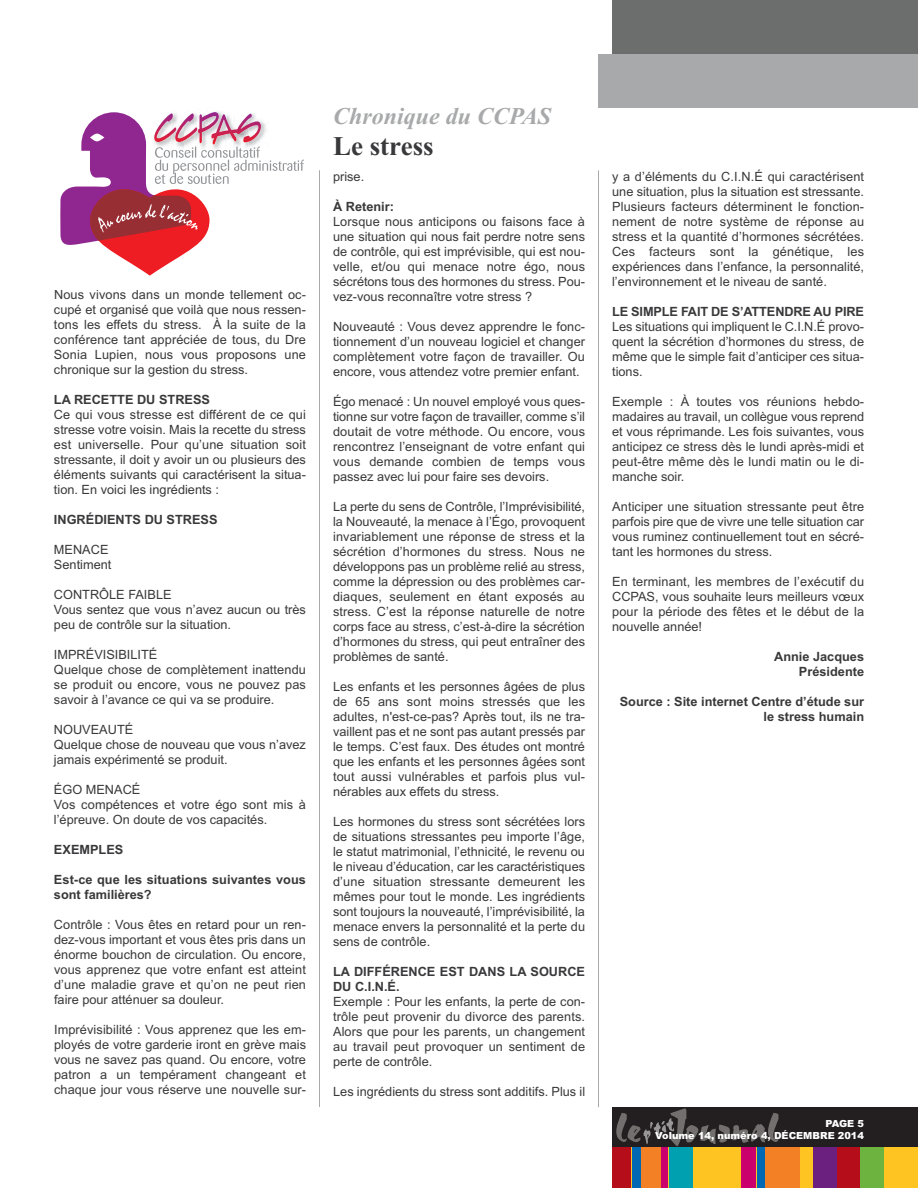
<style>
.page{position:relative;width:918px;height:1188px;background:#fff}
.page>*{position:absolute;margin:0;border:0;box-sizing:border-box;transform-origin:0 0}
.t1{font:700 27px "Times New Roman";color:#39383a}
.t2{font:italic 700 24px "Times New Roman";color:#a8a9aa}
.t3{font:12.75px/15px "Arial";color:#39383a;text-align:justify}
.t4{font:700 12.75px/15px "Arial";color:#39383a}
.t5{font:900 9.75px/11.7px "Arial";color:#fff;text-align:right}
</style>
<div class="page">
<div style="left:612px;top:1107px;width:306px;height:81px;background:#231f20"></div>
<svg style="left:616px;top:1108px;width:163px;height:38px"></svg>
<div style="left:612px;top:1147px;width:306px;height:41px;background:#fec422"></div>
<div style="left:612px;top:1147px;width:19px;height:41px;background:#b50e1a"></div>
<div style="left:632px;top:1147px;width:9px;height:41px;background:#0168b3"></div>
<div style="left:641px;top:1147px;width:20px;height:41px;background:#f48026"></div>
<div style="left:661px;top:1147px;width:7px;height:41px;background:#ca016c"></div>
<div style="left:669px;top:1147px;width:24px;height:41px;background:#00a0b0"></div>
<div style="left:741px;top:1147px;width:14px;height:41px;background:#ca016c"></div>
<div style="left:757px;top:1147px;width:8px;height:41px;background:#0168b3"></div>
<div style="left:765px;top:1147px;width:35px;height:41px;background:#f48026"></div>
<div style="left:813px;top:1147px;width:24px;height:41px;background:#6b1f7e"></div>
<div style="left:837px;top:1147px;width:23px;height:41px;background:#b50e1a"></div>
<div style="left:860px;top:1147px;width:24px;height:41px;background:#6cb43f"></div>
<div style="left:612px;top:0;width:306px;height:54px;background:#6c6d6d"></div>
<div style="left:598px;top:54px;width:320px;height:54px;background:#a8a9aa"></div>
<hr style="left:319px;top:170px;width:1px;height:937px;background:#a8a9aa">
<hr style="left:598px;top:170px;width:1px;height:937px;background:#a8a9aa">
<svg style="left:60px;top:112px;width:244px;height:164px"></svg>
<p class="t3" style="left:54px;top:287px;width:254px">Nous vivons dans un monde tellement oc&shy;cupé et organisé que voilà que nous ressen&shy;tons les effets du stress. À la suite de la conférence tant appréciée de tous, du Dre Sonia Lupien, nous vous proposons une chronique sur la gestion du stress.</p>
<p class="t4" style="left:54px;top:392px;width:158px">LA RECETTE DU STRESS</p>
<p class="t3" style="left:54px;top:407px;width:254px">Ce qui vous stresse est différent de ce qui stresse votre voisin. Mais la recette du stress est universelle. Pour qu’une situation soit stressante, il doit y avoir un ou plusieurs des éléments suivants qui caractérisent la situa&shy;tion. En voici les ingrédients :</p>
<p class="t4" style="left:54px;top:512px;width:165px">INGRÉDIENTS DU STRESS</p>
<p class="t3" style="left:54px;top:542px;width:59px">MENACE<br>Sentiment</p>
<p class="t3" style="left:54px;top:587px;width:254px;text-align:left">CONTRÔLE FAIBLE<br>Vous sentez que vous n’avez aucun ou très peu de contrôle sur la situation.</p>
<p class="t3" style="left:54px;top:647px;width:253px;text-align:left">IMPRÉVISIBILITÉ<br>Quelque chose de complètement inattendu se produit ou encore, vous ne pouvez pas savoir à l’avance ce qui va se produire.</p>
<p class="t3" style="left:54px;top:722px;width:254px;text-align:left">NOUVEAUTÉ<br>Quelque chose de nouveau que vous n’avez jamais expérimenté se produit.</p>
<p class="t3" style="left:54px;top:782px;width:253px;text-align:left">ÉGO MENACÉ<br>Vos compétences et votre égo sont mis à l’épreuve. On doute de vos capacités.</p>
<p class="t4" style="left:54px;top:842px;width:71px">EXEMPLES</p>
<p class="t4" style="left:54px;top:872px;width:253px">Est-ce que les situations suivantes vous sont familières?</p>
<p class="t3" style="left:54px;top:917px;width:254px">Contrôle : Vous êtes en retard pour un ren&shy;dez-vous important et vous êtes pris dans un énorme bouchon de circulation. Ou encore, vous apprenez que votre enfant est atteint d’une maladie grave et qu’on ne peut rien faire pour atténuer sa douleur.</p>
<p class="t3" style="left:54px;top:1022px;width:254px">Imprévisibilité : Vous apprenez que les em&shy;ployés de votre garderie iront en grève mais vous ne savez pas quand. Ou encore, votre patron a un tempérament changeant et chaque jour vous réserve une nouvelle sur-</p>
<h2 class="t2" style="left:333px;top:102px;width:220px">Chronique du CCPAS</h2>
<h1 class="t1" style="left:333px;top:130px;width:102px">Le stress</h1>
<p class="t3" style="left:333px;top:169px;width:33px">prise.</p>
<p class="t4" style="left:333px;top:199px;width:62px">À Retenir:</p>
<p class="t3" style="left:333px;top:214px;width:254px">Lorsque nous anticipons ou faisons face à une situation qui nous fait perdre notre sens de contrôle, qui est imprévisible, qui est nou&shy;velle, et/ou qui menace notre égo, nous sécrétons tous des hormones du stress. Pou&shy;vez-vous reconnaître votre stress ?</p>
<p class="t3" style="left:333px;top:319px;width:254px">Nouveauté : Vous devez apprendre le fonc&shy;tionnement d’un nouveau logiciel et changer complètement votre façon de travailler. Ou encore, vous attendez votre premier enfant.</p>
<p class="t3" style="left:333px;top:394px;width:254px">Égo menacé : Un nouvel employé vous ques&shy;tionne sur votre façon de travailler, comme s’il doutait de votre méthode. Ou encore, vous rencontrez l’enseignant de votre enfant qui vous demande combien de temps vous passez avec lui pour faire ses devoirs.</p>
<p class="t3" style="left:333px;top:499px;width:254px">La perte du sens de Contrôle, l’Imprévisibilité, la Nouveauté, la menace à l’Égo, provoquent invariablement une réponse de stress et la sécrétion d’hormones du stress. Nous ne développons pas un problème relié au stress, comme la dépression ou des problèmes car&shy;diaques, seulement en étant exposés au stress. C’est la réponse naturelle de notre corps face au stress, c’est-à-dire la sécrétion d’hormones du stress, qui peut entraîner des problèmes de santé.</p>
<p class="t3" style="left:333px;top:679px;width:254px">Les enfants et les personnes âgées de plus de 65 ans sont moins stressés que les adultes, n'est-ce-pas? Après tout, ils ne tra&shy;vaillent pas et ne sont pas autant pressés par le temps. C’est faux. Des études ont montré que les enfants et les personnes âgées sont tout aussi vulnérables et parfois plus vul&shy;nérables aux effets du stress.</p>
<p class="t3" style="left:333px;top:814px;width:254px">Les hormones du stress sont sécrétées lors de situations stressantes peu importe l’âge, le statut matrimonial, l’ethnicité, le revenu ou le niveau d’éducation, car les caractéristiques d’une situation stressante demeurent les mêmes pour tout le monde. Les ingrédients sont toujours la nouveauté, l’imprévisibilité, la menace envers la personnalité et la perte du sens de contrôle.</p>
<p class="t4" style="left:333px;top:964px;width:254px">LA DIFFÉRENCE EST DANS LA SOURCE<br>DU C.I.N.É.</p>
<p class="t3" style="left:333px;top:994px;width:254px">Exemple : Pour les enfants, la perte de con&shy;trôle peut provenir du divorce des parents.<br>Alors que pour les parents, un changement au travail peut provoquer un sentiment de perte de contrôle.</p>
<p class="t3" style="left:333px;top:1084px;width:254px">Les ingrédients du stress sont additifs. Plus il</p>
<p class="t3" style="left:612px;top:169px;width:254px">y a d’éléments du C.I.N.É qui caractérisent une situation, plus la situation est stressante.<br>Plusieurs facteurs déterminent le fonction&shy;nement de notre système de réponse au stress et la quantité d’hormones sécrétées.<br>Ces facteurs sont la génétique, les expériences dans l’enfance, la personnalité, l’environnement et le niveau de santé.</p>
<p class="t4" style="left:612px;top:304px;width:254px">LE SIMPLE FAIT DE S’ATTENDRE AU PIRE</p>
<p class="t3" style="left:612px;top:319px;width:254px">Les situations qui impliquent le C.I.N.É provo&shy;quent la sécrétion d’hormones du stress, de même que le simple fait d’anticiper ces situa&shy;tions.</p>
<p class="t3" style="left:612px;top:394px;width:254px">Exemple : À toutes vos réunions hebdo&shy;madaires au travail, un collègue vous reprend et vous réprimande. Les fois suivantes, vous anticipez ce stress dès le lundi après-midi et peut-être même dès le lundi matin ou le di&shy;manche soir.</p>
<p class="t3" style="left:612px;top:499px;width:254px">Anticiper une situation stressante peut être parfois pire que de vivre une telle situation car vous ruminez continuellement tout en sécré&shy;tant les hormones du stress.</p>
<p class="t3" style="left:612px;top:574px;width:254px">En terminant, les membres de l’exécutif du CCPAS, vous souhaite leurs meilleurs vœux pour la période des fêtes et le début de la nouvelle année!</p>
<p class="t4" style="left:774px;top:649px;width:91px;text-align:right">Annie Jacques<br>Présidente</p>
<p class="t4" style="left:620px;top:694px;width:246px;text-align:right">Source : Site internet Centre d’étude sur le stress humain</p>
<p class="t5" style="left:655px;top:1118px;width:210px">PAGE 5<br>Volume 14, numéro 4, DÉCEMBRE 2014</p>
</div>
